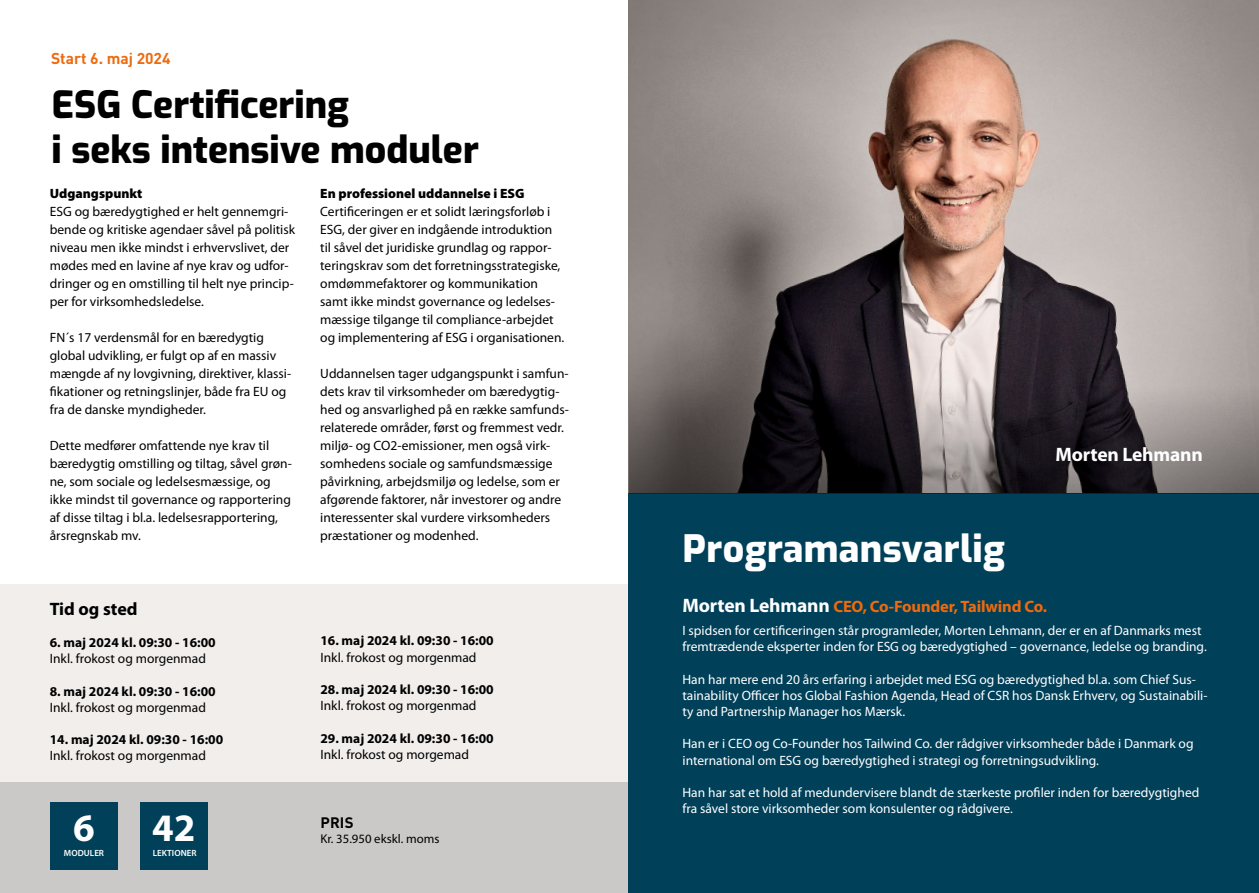
<style>
.page{position:relative;width:1259px;height:893px;background:#fff}
.page>*{position:absolute;margin:0;border:0;box-sizing:border-box;transform-origin:0 0}
.t1{font:700 39px "Myriad Pro";color:#fff}
.t2{font:800 37.5px/45px "Exo";color:#000}
.t3{font:800 37.5px "Exo";letter-spacing:.01em;color:#fff}
.t4{font:700 19.5px "Myriad Pro";letter-spacing:-.01em;color:#fff}
.t5{font:700 18px "Myriad Pro";color:#000}
.t6{font:700 16.5px "Myriad Pro";letter-spacing:-.01em;color:#ee6a0e}
.t7{font:700 15.6px "DINOT";color:#ee6a0e}
.t8{font:700 15px "DINOT";color:#000}
.t9{font:13.5px/18px "Myriad Pro";color:#000}
.t10{font:13.5px/16.2px "Myriad Pro";color:#fff}
.t11{font:700 13.5px "Myriad Pro";color:#000}
.t12{font:900 13.5px "Myriad Pro";color:#000}
.t13{font:12.75px "Myriad Pro";color:#000}
.t14{font:600 9px "Myriad Pro";color:#fff}
.s1{font-size:19.5px;color:#fff}
</style>
<div class="page">
<div style="left:628px;top:0;width:631px;height:893px;background:#004059"></div>
<div style="left:0;top:585px;width:628px;height:197px;background:#f1eeec"></div>
<div style="left:0;top:782px;width:628px;height:111px;background:#cbc9c7"></div>
<div style="left:140px;top:802px;width:68px;height:67px;background:#004059"></div>
<div style="left:50px;top:802px;width:67px;height:67px;background:#004059"></div>
<img style="left:628px;top:0;width:631px;height:493px">
<svg style="left:629px;top:287px;width:630px;height:206px;background:#5f5859"></svg>
<p class="t7" style="left:51px;top:48px;width:121px">Start 6. maj 2024</p>
<h2 class="t2" style="left:52px;top:80px;width:429px">ESG Certificering<br>i seks intensive moduler</h2>
<p class="t12" style="left:320px;top:184px;width:206px">En professionel uddannelse i ESG</p>
<p class="t9" style="left:320px;top:202px;width:246px">Certificeringen er et solidt læringsforløb i ESG, der giver en indgående introduktion til såvel det juridiske grundlag og rappor&shy;teringskrav som det forretningsstrategiske, omdømmefaktorer og kommunikation samt ikke mindst governance og ledelses&shy;mæssige tilgange til compliance-arbejdet og implementering af ESG i organisationen.</p>
<p class="t9" style="left:320px;top:364px;width:250px">Uddannelsen tager udgangspunkt i samfun&shy;dets krav til virksomheder om bæredygtig&shy;hed og ansvarlighed på en række samfunds&shy;relaterede områder, først og fremmest vedr. miljø- og CO2-emissioner, men også virk&shy;somhedens sociale og samfundsmæssige påvirkning, arbejdsmiljø og ledelse, som er afgørende faktorer, når investorer og andre interessenter skal vurdere virksomheders præstationer og modenhed.</p>
<p class="t12" style="left:50px;top:184px;width:94px">Udgangspunkt</p>
<p class="t9" style="left:50px;top:202px;width:247px">ESG og bæredygtighed er helt gennemgri&shy;bende og kritiske agendaer såvel på politisk niveau men ikke mindst i erhvervslivet, der mødes med en lavine af nye krav og udfor&shy;dringer og en omstilling til helt nye princip&shy;per for virksomhedsledelse.</p>
<p class="t9" style="left:50px;top:328px;width:243px">FN´s 17 verdensmål for en bæredygtig global udvikling, er fulgt op af en massiv mængde af ny lovgivning, direktiver, klassi&shy;fikationer og retningslinjer, både fra EU og fra de danske myndigheder.</p>
<p class="t9" style="left:50px;top:436px;width:243px">Dette medfører omfattende nye krav til bæredygtig omstilling og tiltag, såvel grøn&shy;ne, som sociale og ledelsesmæssige, og ikke mindst til governance og rapportering af disse tiltag i bl.a. ledelsesrapportering, årsregnskab mv.</p>
<h2 class="t3" style="left:682px;top:521px;width:324px">Programansvarlig</h2>
<h3 class="t4" style="left:1055px;top:442px;width:149px">Morten Lehmann</h3>
<h3 class="t5" style="left:50px;top:597px;width:89px">Tid og sted</h3>
<p class="t6" style="left:682px;top:596px;width:366px"><span class="s1">Morten Lehmann</span> CEO, Co-Founder, Tailwind Co.</p>
<p class="t11" style="left:50px;top:634px;width:167px">6. maj 2024 kl. 09:30 - 16:00</p>
<p class="t9" style="left:50px;top:649px;width:158px">Inkl. frokost og morgenmad</p>
<p class="t11" style="left:50px;top:682px;width:167px">8. maj 2024 kl. 09:30 - 16:00</p>
<p class="t9" style="left:50px;top:698px;width:158px">Inkl. frokost og morgenmad</p>
<p class="t11" style="left:50px;top:731px;width:175px">14. maj 2024 kl. 09:30 - 16:00</p>
<p class="t9" style="left:50px;top:747px;width:158px">Inkl. frokost og morgenmad</p>
<p class="t10" style="left:682px;top:622px;width:526px">I spidsen for certificeringen står programleder, Morten Lehmann, der er en af Danmarks mest fremtrædende eksperter inden for ESG og bæredygtighed – governance, ledelse og branding.</p>
<p class="t10" style="left:682px;top:671px;width:526px">Han har mere end 20 års erfaring i arbejdet med ESG og bæredygtighed bl.a. som Chief Sus&shy;tainability Officer hos Global Fashion Agenda, Head of CSR hos Dansk Erhverv, og Sustainabili&shy;ty and Partnership Manager hos Mærsk.</p>
<p class="t10" style="left:682px;top:735px;width:512px">Han er i CEO og Co-Founder hos Tailwind Co. der rådgiver virksomheder både i Danmark og international om ESG og bæredygtighed i strategi og forretningsudvikling.</p>
<p class="t10" style="left:682px;top:784px;width:518px">Han har sat et hold af medundervisere blandt de stærkeste profiler inden for bæredygtighed fra såvel store virksomheder som konsulenter og rådgivere.</p>
<p class="t11" style="left:320px;top:632px;width:175px">16. maj 2024 kl. 09:30 - 16:00</p>
<p class="t9" style="left:320px;top:648px;width:158px">Inkl. frokost og morgenmad</p>
<p class="t11" style="left:320px;top:680px;width:175px">28. maj 2024 kl. 09:30 - 16:00</p>
<p class="t9" style="left:320px;top:696px;width:158px">Inkl. frokost og morgenmad</p>
<p class="t11" style="left:320px;top:729px;width:175px">29. maj 2024 kl. 09:30 - 16:00</p>
<p class="t9" style="left:320px;top:745px;width:150px">Inkl. frokost og morgemad</p>
<h1 class="t1" style="left:73px;top:802px;width:23px">6</h1>
<p class="t14" style="left:64px;top:847px;width:42px">MODULER</p>
<h1 class="t1" style="left:152px;top:802px;width:45px">42</h1>
<p class="t8" style="left:320px;top:813px;width:35px">PRIS</p>
<p class="t13" style="left:320px;top:831px;width:121px">Kr. 35.950 ekskl. moms</p>
<p class="t14" style="left:153px;top:847px;width:45px">LEKTIONER</p>
</div>
